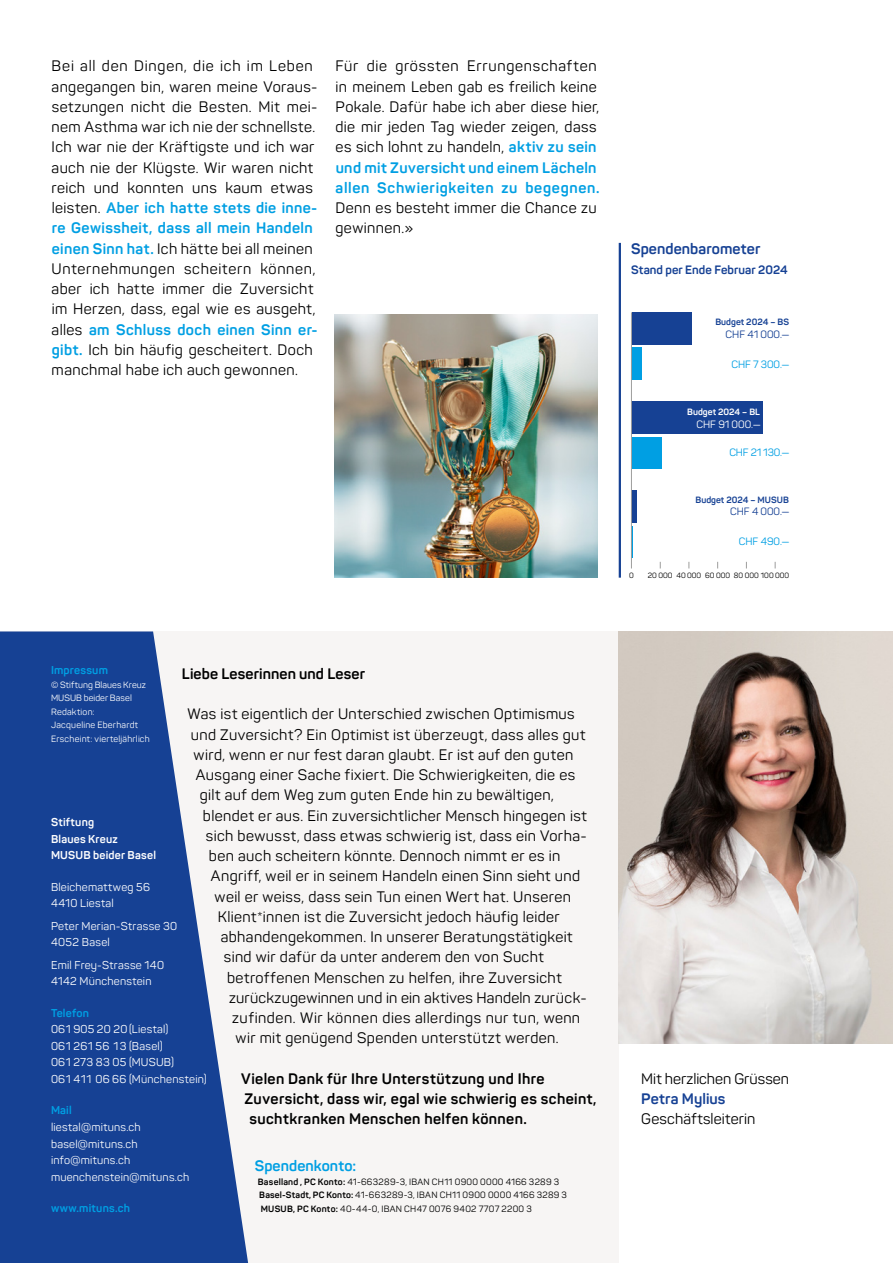
<style>
.page{position:relative;width:893px;height:1263px;background:#fff}
.page>*{position:absolute;margin:0;border:0;box-sizing:border-box;transform-origin:0 0}
.t1{font:15px/20.2px "Panton";letter-spacing:.025em;color:#000;text-align:right}
.t2{font:700 15px "Panton";letter-spacing:.025em;color:#009fe3}
.t3{font:700 15px "Panton";letter-spacing:.025em;color:#000}
.t4{font:15px "Panton";letter-spacing:.055em;color:#000}
.t5{font:700 15px "Panton";letter-spacing:.005em;color:#164194}
.t6{font:15px "Panton";letter-spacing:.05em;color:#000}
.t7{font:700 15px "Panton";letter-spacing:.045em;color:#009fe3}
.t8{font:700 15px "Panton";letter-spacing:.005em;color:#000}
.t9{font:15px "Panton";letter-spacing:-.005em;color:#000}
.t10{font:15px "Panton";letter-spacing:.045em;color:#000}
.t11{font:700 15px "Panton";letter-spacing:.005em;color:#009fe3}
.t12{font:700 12px "Panton";letter-spacing:.005em;color:#164194}
.t13{font:11.25px/16.5px "Panton";letter-spacing:.025em;color:#fff}
.t14{font:700 11.25px/16.5px "Panton";letter-spacing:.02em;color:#fff}
.t15{font:700 11.25px "Panton";letter-spacing:.015em;color:#009fe3}
.t16{font:10.5px "Panton";color:#009fe3}
.t17{font:10.5px "Panton";color:#164194}
.t18{font:10.5px "Panton";color:#fff}
.t19{font:9px/13.5px "Panton";letter-spacing:.03em;color:#000}
.t20{font:9px/13.5px "Panton";letter-spacing:.02em;color:#fff}
.t21{font:700 9px "Panton";color:#164194}
.t22{font:700 9px "Panton";color:#fff}
.t23{font:7.5px "Panton";color:#000}
.s1{font-weight:400;color:#000}
.s2{font-weight:700;color:#009fe3}
.s3{font-weight:700}
</style>
<div class="page">
<div style="left:0;top:631px;width:619px;height:632px;background:#f7f5f4"></div>
<svg style="left:0;top:631px;width:248px;height:632px;fill:#164194"></svg>
<img style="left:619px;top:631px;width:274px;height:412px">
<hr style="left:632px;top:526px;width:1px;height:32px;background:#009fe3">
<div style="left:632px;top:437px;width:29px;height:32px;background:#009fe3"></div>
<div style="left:632px;top:348px;width:10px;height:32px;background:#009fe3"></div>
<div style="left:632px;top:312px;width:59px;height:32px;background:#164194"></div>
<div style="left:632px;top:401px;width:131px;height:32px;background:#164194"></div>
<div style="left:632px;top:490px;width:5px;height:32px;background:#164194"></div>
<hr style="left:631px;top:312px;width:1px;height:256px;background:#9d9d9c">
<hr style="left:619px;top:243px;width:2px;height:335px;background:#164194">
<img style="left:335px;top:314px;width:262px;height:263px">
<p class="t4" style="left:52px;top:57px;width:263px">Bei all den Dingen, die ich im Leben</p>
<p class="t1" style="left:52px;top:76px;width:267px">angegangen bin, waren meine Voraus-</p>
<p class="t1" style="left:52px;top:96px;width:74px">setzungen</p>
<p class="t1" style="left:131px;top:96px;width:36px">nicht</p>
<p class="t1" style="left:172px;top:96px;width:21px">die</p>
<p class="t1" style="left:199px;top:96px;width:54px">Besten.</p>
<p class="t1" style="left:259px;top:96px;width:23px">Mit</p>
<p class="t1" style="left:287px;top:96px;width:32px">mei-</p>
<p class="t1" style="left:52px;top:117px;width:265px">nem Asthma war ich nie der schnellste.</p>
<p class="t1" style="left:52px;top:137px;width:264px">Ich war nie der Kräftigste und ich war auch nie der Klügste. Wir waren nicht etwas</p>
<p class="t1" style="left:52px;top:177px;width:35px">reich</p>
<p class="t2" style="left:52px;top:219px;width:262px">re Gewissheit, dass all mein Handeln</p>
<p class="t1" style="left:94px;top:177px;width:27px">und</p>
<p class="t1" style="left:127px;top:177px;width:58px">konnten</p>
<p class="t1" style="left:225px;top:177px;width:38px">kaum</p>
<p class="t1" style="left:192px;top:177px;width:26px">uns</p>
<p class="t2" style="left:52px;top:198px;width:267px"><span class="s1">leisten.</span> Aber ich hatte stets die inne-</p>
<p class="t1" style="left:52px;top:238px;width:265px"><span class="s2">einen Sinn hat.</span> Ich hätte bei all meinen können,</p>
<p class="t10" style="left:52px;top:259px;width:125px">Unternehmungen</p>
<p class="t6" style="left:184px;top:259px;width:69px">scheitern</p>
<p class="t1" style="left:52px;top:279px;width:265px;text-align:left">aber<br>im Herzen, dass, egal wie es ausgeht,</p>
<p class="t1" style="left:52px;top:339px;width:262px"><span class="s2">gibt.</span> Ich bin häufig gescheitert. Doch</p>
<p class="t1" style="left:90px;top:279px;width:21px">ich</p>
<p class="t1" style="left:117px;top:279px;width:39px">hatte</p>
<p class="t1" style="left:213px;top:279px;width:21px">die</p>
<p class="t1" style="left:240px;top:279px;width:75px">Zuversicht</p>
<p class="t1" style="left:163px;top:279px;width:44px">immer</p>
<p class="t1" style="left:52px;top:319px;width:32px">alles</p>
<p class="t1" style="left:52px;top:360px;width:248px">manchmal habe ich auch gewonnen.</p>
<p class="t2" style="left:89px;top:320px;width:230px">am Schluss doch einen Sinn er-</p>
<p class="t1" style="left:367px;top:56px;width:22px">die</p>
<p class="t6" style="left:467px;top:57px;width:131px">Errungenschaften</p>
<p class="t1" style="left:335px;top:56px;width:24px">Für</p>
<p class="t1" style="left:336px;top:76px;width:263px">in meinem Leben gab es freilich keine</p>
<p class="t1" style="left:335px;top:96px;width:265px">Pokale. Dafür habe ich aber diese hier,</p>
<p class="t1" style="left:335px;top:117px;width:263px">die mir jeden Tag wieder zeigen, dass</p>
<p class="t1" style="left:336px;top:137px;width:262px">es sich lohnt zu handeln, <span class="s2">aktiv zu sein</span></p>
<p class="t2" style="left:336px;top:158px;width:262px">und mit Zuversicht und einem Lächeln</p>
<p class="t7" style="left:525px;top:178px;width:76px">begegnen.</p>
<p class="t4" style="left:395px;top:57px;width:65px">grössten</p>
<p class="t2" style="left:336px;top:178px;width:35px">allen</p>
<p class="t1" style="left:335px;top:198px;width:263px;text-align:left">Denn es besteht immer die Chance zu gewinnen «.</p>
<p class="t7" style="left:377px;top:178px;width:118px">Schwierigkeiten</p>
<p class="t2" style="left:501px;top:178px;width:18px">zu</p>
<p class="t5" style="left:631px;top:239px;width:131px">Spendenbarometer</p>
<p class="t12" style="left:631px;top:262px;width:158px">Stand per Ende Februar 2024</p>
<p class="t21" style="left:715px;top:316px;width:75px">Budget 2024 – BS</p>
<p class="t17" style="left:726px;top:327px;width:66px">CHF 41 000.—</p>
<p class="t16" style="left:731px;top:357px;width:60px">CHF 7 300.—</p>
<p class="t22" style="left:687px;top:406px;width:74px">Budget 2024 – BL</p>
<p class="t18" style="left:696px;top:417px;width:66px">CHF 91 000.—</p>
<p class="t16" style="left:729px;top:446px;width:62px">CHF 21 130.—</p>
<p class="t23" style="left:629px;top:570px;width:6px">0</p>
<p class="t21" style="left:696px;top:494px;width:95px">Budget 2024 – MUSUB</p>
<p class="t17" style="left:730px;top:505px;width:61px">CHF 4 000.—</p>
<p class="t16" style="left:739px;top:535px;width:52px">CHF 490.—</p>
<p class="t23" style="left:648px;top:570px;width:26px">20 000</p>
<p class="t23" style="left:676px;top:570px;width:26px">40 000</p>
<p class="t23" style="left:705px;top:570px;width:26px">60 000</p>
<p class="t23" style="left:734px;top:570px;width:57px">80 000 100 000</p>
<p class="t15" style="left:51px;top:663px;width:58px">Impressum</p>
<p class="t20" style="left:51px;top:678px;width:100px">© Stiftung Blaues Kreuz<br>MUSUB beider Basel<br>Redaktion:<br>Jacqueline Eberhardt<br>Erscheint: vierteljährlich</p>
<p class="t8" style="left:182px;top:664px;width:185px">Liebe Leserinnen und Leser</p>
<p class="t1" style="left:187px;top:704px;width:389px">Was ist eigentlich der Unterschied zwischen Optimismus</p>
<p class="t1" style="left:191px;top:724px;width:396px">und Zuversicht? Ein Optimist ist überzeugt, dass alles gut</p>
<p class="t1" style="left:194px;top:744px;width:381px">wird, wenn er nur fest daran glaubt. Er ist auf den guten</p>
<p class="t1" style="left:196px;top:765px;width:381px">Ausgang einer Sache fixiert. Die Schwierigkeiten, die es</p>
<p class="t1" style="left:200px;top:785px;width:356px">gilt auf dem Weg zum guten Ende hin zu bewältigen,</p>
<p class="t1" style="left:203px;top:805px;width:385px">blendet er aus. Ein zuversichtlicher Mensch hingegen ist</p>
<p class="t1" style="left:209px;top:846px;width:353px">ben auch scheitern könnte. Dennoch nimmt er es in</p>
<p class="t14" style="left:51px;top:814px;width:106px">Stiftung<br>Blaues Kreuz<br>MUSUB beider Basel</p>
<p class="t13" style="left:51px;top:879px;width:101px">Bleichemattweg 56<br>4410 Liestal</p>
<p class="t13" style="left:51px;top:918px;width:128px">Peter Merian-Strasse 30<br>4052 Basel</p>
<p class="t13" style="left:51px;top:957px;width:115px">Emil Frey-Strasse 140<br>4142 Münchenstein</p>
<p class="t15" style="left:51px;top:1006px;width:40px">Telefon</p>
<p class="t13" style="left:51px;top:1021px;width:157px">061 905 20 20(Liestal(<br>061 261 56 13 (Basel(<br>061 273 83 05 (MUSUB(<br>061 411 06 66 (Münchenstein(</p>
<p class="t15" style="left:51px;top:1103px;width:22px">Mail</p>
<p class="t13" style="left:51px;top:1119px;width:140px">liestal@mituns.ch basel@mituns.ch info@mituns.ch muenchenstein@mituns.ch</p>
<p class="t15" style="left:51px;top:1201px;width:80px">www.mituns.ch</p>
<p class="t1" style="left:206px;top:825px;width:382px">sich bewusst, dass etwas schwierig ist, dass ein Vorha-</p>
<p class="t1" style="left:211px;top:866px;width:371px">Angriff, weil er in seinem Handeln einen Sinn sieht und</p>
<p class="t1" style="left:215px;top:886px;width:358px">weil er weiss, dass sein Tun einen Wert hat. Unseren</p>
<p class="t1" style="left:218px;top:906px;width:343px">Klient*innen ist die Zuversicht jedoch häufig leider</p>
<p class="t1" style="left:221px;top:927px;width:353px">abhandengekommen In. unserer Beratungstätigkeit</p>
<p class="t1" style="left:224px;top:947px;width:322px">sind wir dafür da unter anderem den von Sucht</p>
<p class="t1" style="left:227px;top:967px;width:336px">betroffenen Menschen zu helfen, ihre Zuversicht</p>
<p class="t1" style="left:232px;top:1008px;width:349px">zufinden. Wir können dies allerdings nur tun, wenn</p>
<p class="t1" style="left:229px;top:987px;width:359px">zurückzugewinnen und in ein aktives Handeln zurück-</p>
<p class="t1" style="left:236px;top:1028px;width:325px">wir mit genügend Spenden unterstützt werden.</p>
<p class="t3" style="left:241px;top:1069px;width:305px">Vielen Dank für Ihre Unterstützung und Ihre</p>
<p class="t3" style="left:244px;top:1089px;width:354px">Zuversicht, dass wir, egal wie schwierig es scheint,</p>
<p class="t3" style="left:249px;top:1110px;width:279px">suchtkranken Menschen helfen können.</p>
<p class="t11" style="left:255px;top:1157px;width:103px">Spendenkonto:</p>
<p class="t19" style="left:258px;top:1175px;width:311px"><span class="s3">Baselland , PC Konto:</span> 41-663289-3, IBAN CH11 0900 0000 4166 3289 3<br><span class="s3">Basel-Stadt, PC Konto:</span> 41-663289-3, IBAN CH11 0900 0000 4166 3289 3<br><span class="s3">MUSUB, PC Konto:</span> 40-44-0, IBAN CH47 0076 9402 7707 2200 3</p>
<p class="t9" style="left:641px;top:1069px;width:149px">Mit herzlichen Grüssen</p>
<p class="t5" style="left:641px;top:1089px;width:86px">Petra Mylius</p>
<p class="t1" style="left:641px;top:1109px;width:116px">Geschäftsleiterin</p>
</div>
